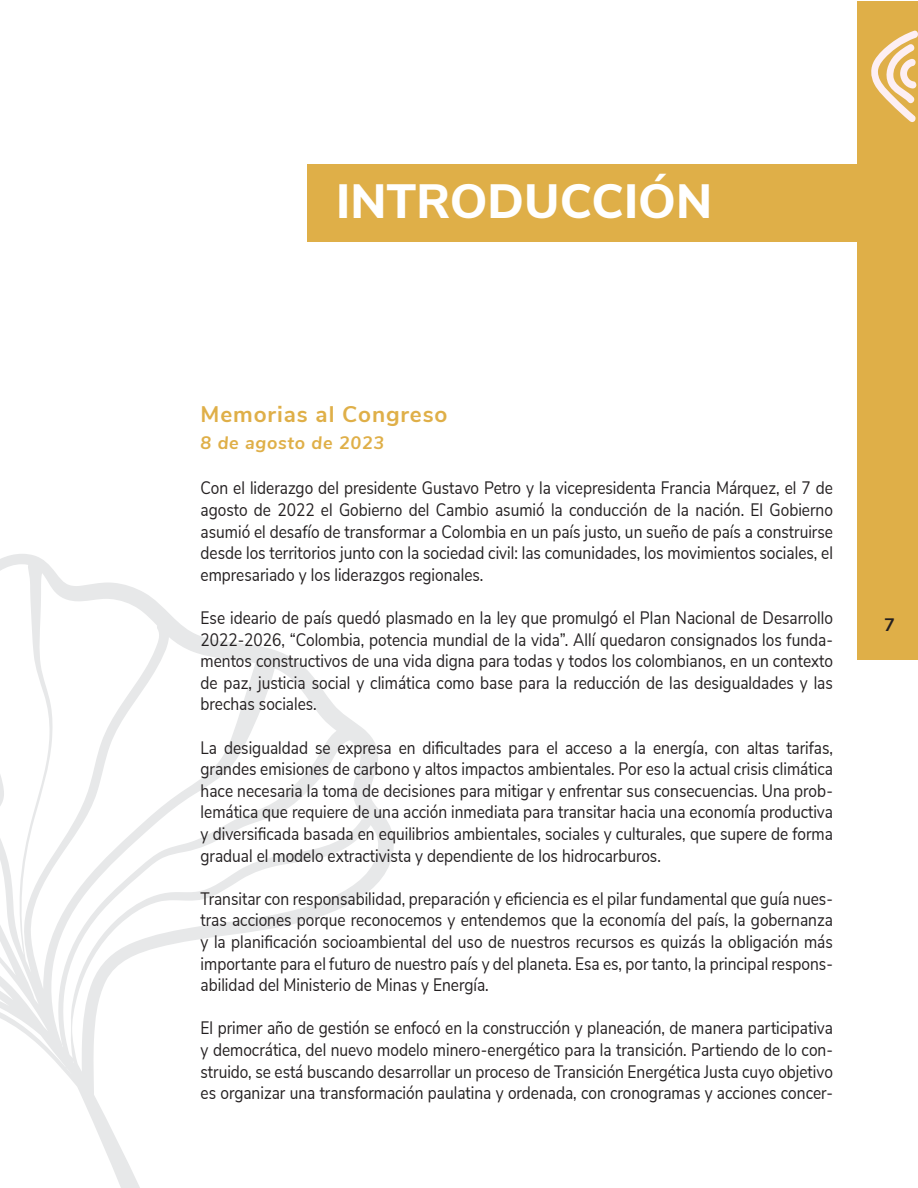
<style>
.page{position:relative;width:918px;height:1188px;background:#fff}
.page>*{position:absolute;margin:0;border:0;box-sizing:border-box;transform-origin:0 0}
.t1{font:800 48px "Nunito Sans";color:#fff}
.t2{font:700 22.5px "Nunito Sans";letter-spacing:.04em;color:#dfaf48}
.t3{font:18px/21.6px "Nunito Sans";color:#231f20;text-align:justify;scale:.86 1}
.t4{font:italic 700 18px "Nunito Sans";letter-spacing:.04em;color:#dfaf48}
.t5{font:700 18px "Nunito Sans";color:#231f20}
</style>
<div class="page">
<svg style="left:0;top:554px;width:394px;height:634px"></svg>
<div style="left:857px;top:1px;width:61px;height:659px;background:#dfaf48"></div>
<svg style="left:871px;top:30px;width:47px;height:92px"></svg>
<div style="left:307px;top:164px;width:605px;height:78px;background:#dfaf48"></div>
<h1 class="t1" style="left:336px;top:166px;width:377px">INTRODUCCIÓN</h1>
<p class="t2" style="left:201px;top:398px;width:248px">Memorias al Congreso</p>
<p class="t4" style="left:201px;top:430px;width:185px">8 de agosto de 2023</p>
<p class="t3" style="left:201px;top:476px;width:737px">Con el liderazgo del presidente Gustavo Petro y la vicepresidenta Francia Márquez, el 7 de agosto de 2022 el Gobierno del Cambio asumió la conducción de la nación. El Gobierno asumió el desafío de transformar a Colombia en un país justo, un sueño de país a construirse desde los territorios junto con la sociedad civil: las comunidades, los movimientos sociales, el empresariado y los liderazgos regionales.</p>
<p class="t3" style="left:201px;top:606px;width:737px">Ese ideario de país quedó plasmado en la ley que promulgó el Plan Nacional de Desarrollo 2022-2026, “Colombia, potencia mundial de la vida”. Allí quedaron consignados los funda&shy;mentos constructivos de una vida digna para todas y todos los colombianos, en un contexto de paz, justicia social y climática como base para la reducción de las desigualdades y las brechas sociales.</p>
<p class="t3" style="left:201px;top:735px;width:737px">La desigualdad se expresa en dificultades para el acceso a la energía, con altas tarifas, grandes emisiones de carbono y altos impactos ambientales. Por eso la actual crisis climática hace necesaria la toma de decisiones para mitigar y enfrentar sus consecuencias. Una prob&shy;lemática que requiere de una acción inmediata para transitar hacia una economía productiva y diversificada basada en equilibrios ambientales, sociales y culturales, que supere de forma gradual el modelo extractivista y dependiente de los hidrocarburos.</p>
<p class="t3" style="left:201px;top:887px;width:737px">Transitar con responsabilidad, preparación y eficiencia es el pilar fundamental que guía nues&shy;tras acciones porque reconocemos y entendemos que la economía del país, la gobernanza y la planificación socioambiental del uso de nuestros recursos es quizás la obligación más importante para el futuro de nuestro país y del planeta. Esa es, por tanto, la principal respons&shy;abilidad del Ministerio de Minas y Energía.</p>
<p class="t3" style="left:201px;top:1016px;width:737px">El primer año de gestión se enfocó en la construcción y planeación, de manera participativa y democrática, del nuevo modelo minero-energético para la transición. Partiendo de lo con&shy;struido, se está buscando desarrollar un proceso de Transición Energética Justa cuyo objetivo es organizar una transformación paulatina y ordenada, con cronogramas y acciones concer-</p>
<p class="t5" style="left:884px;top:612px;width:12px">7</p>
</div>
